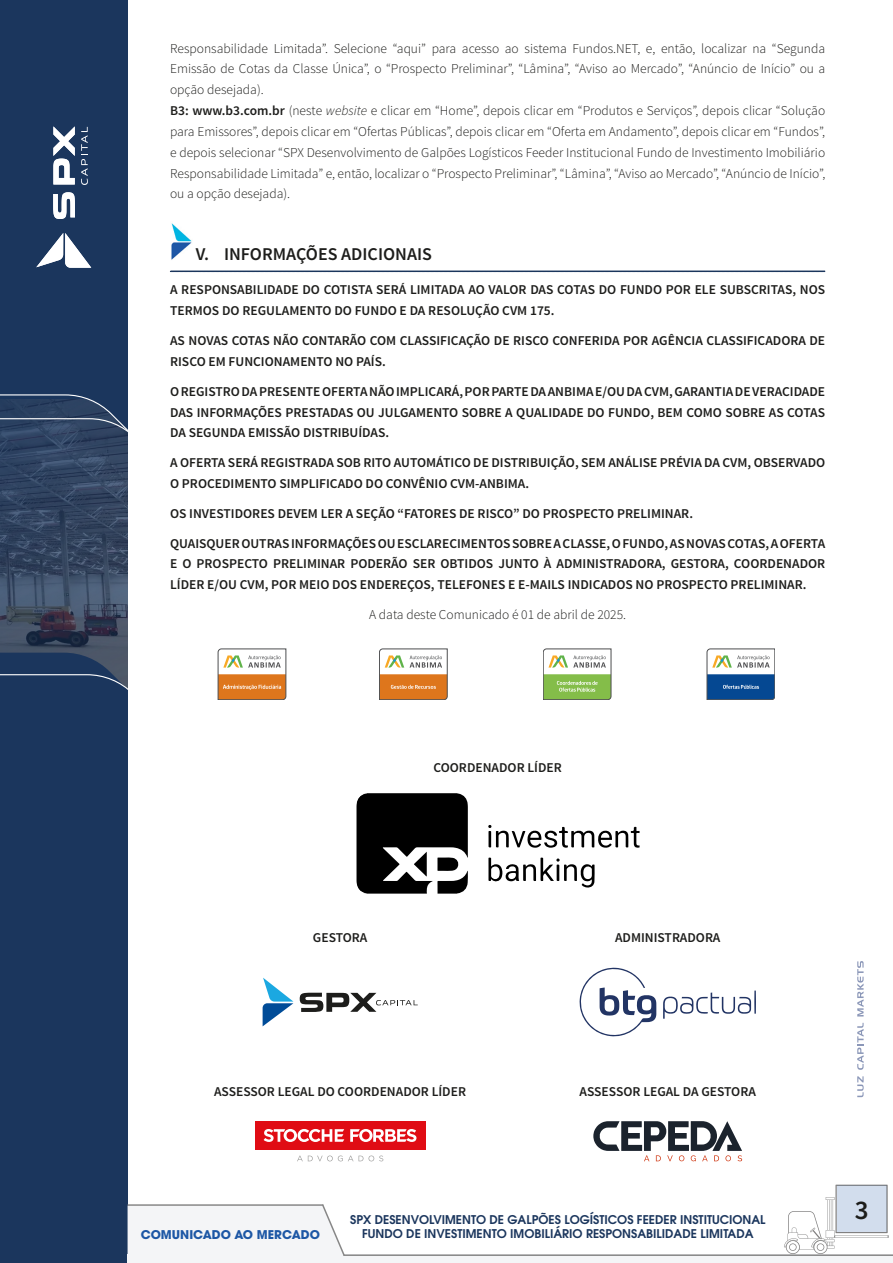
<style>
.page{position:relative;width:893px;height:1263px;background:#fff}
.page>*{position:absolute;margin:0;border:0;box-sizing:border-box;transform-origin:0 0}
.t1{font:600 27px "Source Sans Pro";color:#1d1d1b}
.t2{font:600 18px "Source Sans Pro";color:#1d1d1b}
.t3{font:600 13.5px/20.9px "Source Sans Pro";color:#1d1d1b}
.t4{font:300 13.5px/20.9px "Source Sans Pro";color:#1d1d1b}
.t5{font:600 12px/14.4px "ITC Avant Garde Pro";color:#1b365d;text-align:center}
.t6{font:700 12px "ITC Avant Garde Pro";color:#1d57a5}
.s1{font-weight:600}
.s2{font-style:italic}
</style>
<div class="page">
<div style="left:0;top:177px;width:128px;height:1086px;background:#1b365d"></div>
<img style="left:0;top:491px;width:128px;height:162px">
<div style="left:0;top:0;width:128px;height:268px;background:#1b365d"></div>
<svg style="left:0;top:653px;width:128px;height:37px"></svg>
<svg style="left:0;top:394px;width:128px;height:97px"></svg>
<svg style="left:81px;top:127px;width:7px;height:58px"></svg>
<svg style="left:53px;top:192px;width:22px;height:27px"></svg>
<svg style="left:53px;top:126px;width:22px;height:58px"></svg>
<svg style="left:36px;top:233px;width:55px;height:35px"></svg>
<div style="left:128px;top:1254px;width:765px;height:9px;background:#f4f5f7"></div>
<hr style="left:834px;top:1235px;width:55px;height:3px;background:#424242">
<svg style="left:784px;top:1185px;width:104px;height:69px"></svg>
<hr style="left:344px;top:1254px;width:549px;height:2px;background:#878787">
<svg style="left:128px;top:1204px;width:219px;height:52px"></svg>
<svg style="left:170px;top:271px;width:655px;height:1px"></svg>
<img style="left:171px;top:223px;width:21px;height:37px">
<svg style="left:218px;top:649px;width:68px;height:51px"></svg>
<svg style="left:379px;top:649px;width:68px;height:51px"></svg>
<svg style="left:543px;top:649px;width:68px;height:51px"></svg>
<svg style="left:707px;top:649px;width:68px;height:51px"></svg>
<svg style="left:356px;top:793px;width:112px;height:101px"></svg>
<svg style="left:488px;top:857px;width:107px;height:31px"></svg>
<svg style="left:488px;top:825px;width:151px;height:23px"></svg>
<svg style="left:300px;top:993px;width:118px;height:19px"></svg>
<svg style="left:263px;top:978px;width:30px;height:48px"></svg>
<svg style="left:580px;top:968px;width:76px;height:68px"></svg>
<svg style="left:663px;top:990px;width:93px;height:29px"></svg>
<div style="left:255px;top:1121px;width:170px;height:28px;background:#e00c14"></div>
<svg style="left:264px;top:1129px;width:80px;height:13px"></svg>
<svg style="left:350px;top:1129px;width:66px;height:13px"></svg>
<svg style="left:297px;top:1155px;width:86px;height:6px"></svg>
<svg style="left:593px;top:1121px;width:149px;height:40px"></svg>
<svg style="left:857px;top:1076px;width:7px;height:21px"></svg>
<svg style="left:857px;top:1023px;width:7px;height:47px"></svg>
<svg style="left:857px;top:961px;width:7px;height:55px"></svg>
<p class="t4" style="left:170px;top:38px;width:657px">Responsabilidade Limitada”. Selecione “aqui” para acesso ao sistema Fundos.NET, e, então, localizar na “Segunda Emissão de Cotas da Classe Única”, o “Prospecto Preliminar”, “Lâmina”, “Aviso ao Mercado”, “Anúncio de Início” ou a opção desejada).<br><span class="s1">B3: www.b3.com.br</span> (neste <span class="s2">website</span> e clicar em “Home”, depois clicar em “Produtos e Serviços”, depois clicar “Solução para Emissores”, depois clicar em “Ofertas Públicas”, depois clicar em “Oferta em Andamento”, depois clicar em “Fundos”, e depois selecionar “SPX Desenvolvimento de Galpões Logísticos Feeder Institucional Fundo de Investimento Imobiliário Responsabilidade Limitada” e, então, localizar o “Prospecto Preliminar”, “Lâmina”, “Aviso ao Mercado”, “Anúncio de Início”, ou a opção desejada).</p>
<h2 class="t2" style="left:196px;top:243px;width:238px">V. INFORMAÇÕES ADICIONAIS</h2>
<p class="t3" style="left:170px;top:280px;width:657px">A RESPONSABILIDADE DO COTISTA SERÁ LIMITADA AO VALOR DAS COTAS DO FUNDO POR ELE SUBSCRITAS, NOS<br>TERMOS DO REGULAMENTO DO FUNDO E DA RESOLUÇÃO CVM 175.</p>
<p class="t3" style="left:170px;top:331px;width:657px">AS NOVAS COTAS NÃO CONTARÃO COM CLASSIFICAÇÃO DE RISCO CONFERIDA POR AGÊNCIA CLASSIFICADORA DE<br>RISCO EM FUNCIONAMENTO NO PAÍS.</p>
<p class="t3" style="left:170px;top:381px;width:657px;text-align:justify">O REGISTRO DA PRESENTE OFERTA NÃO IMPLICARÁ, POR PARTE DA ANBIMA E/OU DA CVM, GARANTIA DE VERACIDADE DAS INFORMAÇÕES PRESTADAS OU JULGAMENTO SOBRE A QUALIDADE DO FUNDO, BEM COMO SOBRE AS COTAS DA SEGUNDA EMISSÃO DISTRIBUÍDAS.</p>
<p class="t3" style="left:170px;top:453px;width:657px">A OFERTA SERÁ REGISTRADA SOB RITO AUTOMÁTICO DE DISTRIBUIÇÃO, SEM ANÁLISE PRÉVIA DA CVM, OBSERVADO<br>O PROCEDIMENTO SIMPLIFICADO DO CONVÊNIO CVM-ANBIMA.</p>
<p class="t3" style="left:170px;top:503px;width:524px">OS INVESTIDORES DEVEM LER A SEÇÃO “FATORES DE RISCO” DO PROSPECTO PRELIMINAR.</p>
<p class="t3" style="left:170px;top:533px;width:657px;text-align:justify">QUAISQUER OUTRAS INFORMAÇÕES OU ESCLARECIMENTOS SOBRE A CLASSE, O FUNDO, AS NOVAS COTAS, A OFERTA E O PROSPECTO PRELIMINAR PODERÃO SER OBTIDOS JUNTO À ADMINISTRADORA, GESTORA, COORDENADOR LÍDER E/OU CVM, POR MEIO DOS ENDEREÇOS, TELEFONES E E-MAILS INDICADOS NO PROSPECTO PRELIMINAR.</p>
<p class="t4" style="left:369px;top:604px;width:259px">A data deste Comunicado é 01 de abril de 2025.</p>
<p class="t3" style="left:433px;top:757px;width:130px">COORDENADOR LÍDER</p>
<p class="t3" style="left:313px;top:927px;width:56px">GESTORA</p>
<p class="t3" style="left:615px;top:927px;width:107px">ADMINISTRADORA</p>
<p class="t3" style="left:214px;top:1082px;width:254px">ASSESSOR LEGAL DO COORDENADOR LÍDER</p>
<p class="t3" style="left:580px;top:1082px;width:178px">ASSESSOR LEGAL DA GESTORA</p>
<p class="t6" style="left:141px;top:1226px;width:181px">COMUNICADO AO MERCADO</p>
<p class="t5" style="left:350px;top:1212px;width:417px">SPX DESENVOLVIMENTO DE GALPÕES LOGÍSTICOS FEEDER INSTITUCIONAL<br>FUNDO DE INVESTIMENTO IMOBILIÁRIO RESPONSABILIDADE LIMITADA</p>
<h1 class="t1" style="left:855px;top:1193px;width:15px">3</h1>
</div>
